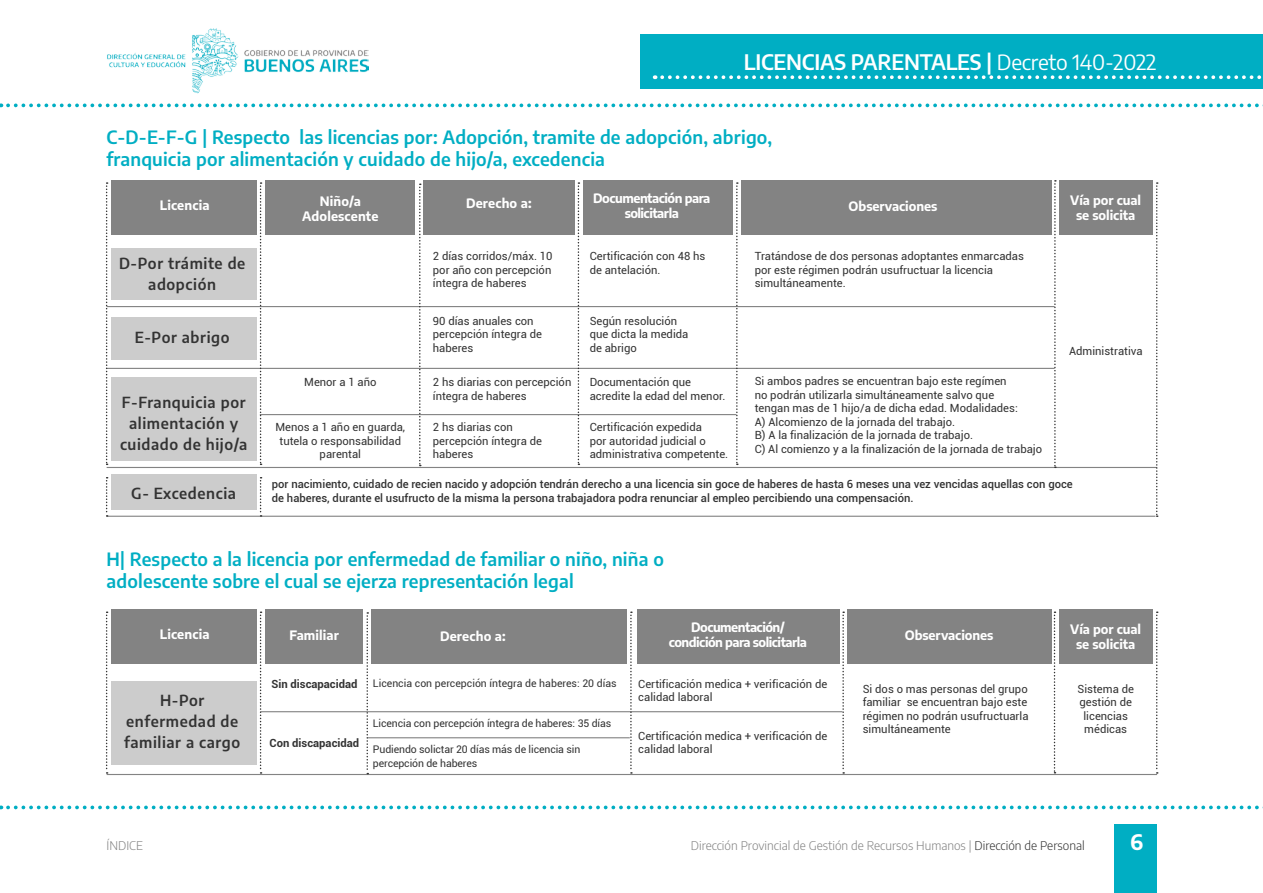
<style>
.page{position:relative;width:1263px;height:893px;background:#fff}
.page>*{position:absolute;margin:0;border:0;box-sizing:border-box;transform-origin:0 0}
.t1{font:600 21px "Encode Sans";letter-spacing:-.01em;color:#fff}
.t2{font:700 21px "Encode Sans";color:#fff}
.t3{font:600 18px/22.5px "Encode Sans";letter-spacing:.01em;color:#00aec3}
.t4{font:600 15px/21px "Encode Sans";letter-spacing:.04em;color:#333;text-align:center}
.t5{font:700 12.75px/15px "Encode Sans";letter-spacing:-.005em;color:#fff;text-align:center}
.t6{font:700 12.75px/15px "Encode Sans";letter-spacing:-.04em;color:#fff;text-align:center}
.t7{font:300 12px "Encode Sans";color:#838383}
.t8{font:11.25px/13.5px "Roboto";color:#333}
.t9{font:500 11.25px/13.5px "Roboto";color:#333}
.t10{font:700 11.25px "Roboto";color:#333}
.t11{font:10.5px/13.5px "Roboto";letter-spacing:-.01em;color:#333}
.s1{font-weight:400}
.s2{color:#333}
</style>
<div class="page">
<img style="left:107px;top:28px;width:262px;height:65px">
<div style="left:1114px;top:824px;width:43px;height:69px;background:#00aec3"></div>
<div style="left:640px;top:35px;width:623px;height:54px;background:#00aec3"></div>
<svg style="left:662px;top:75px;width:600px;height:4px"></svg>
<svg style="left:8px;top:806px;width:1255px;height:3px"></svg>
<svg style="left:8px;top:104px;width:1255px;height:3px"></svg>
<div style="left:111px;top:249px;width:145px;height:51px;background:#ccc"></div>
<div style="left:111px;top:317px;width:145px;height:43px;background:#ccc"></div>
<div style="left:111px;top:377px;width:145px;height:83px;background:#ccc"></div>
<div style="left:111px;top:475px;width:145px;height:35px;background:#ccc"></div>
<div style="left:423px;top:180px;width:151px;height:54px;background:#838383"></div>
<div style="left:583px;top:180px;width:149px;height:54px;background:#838383"></div>
<div style="left:741px;top:180px;width:311px;height:54px;background:#838383"></div>
<div style="left:111px;top:180px;width:145px;height:54px;background:#838383"></div>
<div style="left:265px;top:180px;width:150px;height:54px;background:#838383"></div>
<hr style="left:107px;top:306px;width:947px;height:1px;background:#838383">
<hr style="left:107px;top:368px;width:947px;height:1px;background:#838383">
<hr style="left:107px;top:467px;width:1050px;height:1px;background:#838383">
<hr style="left:107px;top:516px;width:1048px;height:1px;background:#838383">
<hr style="left:260px;top:414px;width:476px;height:1px;background:#838383">
<svg style="left:419px;top:184px;width:2px;height:282px"></svg>
<svg style="left:578px;top:182px;width:1px;height:283px"></svg>
<svg style="left:260px;top:182px;width:2px;height:283px"></svg>
<svg style="left:736px;top:182px;width:2px;height:283px"></svg>
<svg style="left:106px;top:182px;width:2px;height:283px"></svg>
<svg style="left:1156px;top:182px;width:2px;height:335px"></svg>
<div style="left:1059px;top:180px;width:93px;height:54px;background:#838383"></div>
<svg style="left:1054px;top:180px;width:2px;height:288px"></svg>
<svg style="left:260px;top:477px;width:2px;height:40px"></svg>
<svg style="left:106px;top:477px;width:2px;height:40px"></svg>
<svg style="left:1054px;top:611px;width:1px;height:162px"></svg>
<div style="left:111px;top:682px;width:145px;height:83px;background:#ccc"></div>
<div style="left:371px;top:609px;width:255px;height:54px;background:#838383"></div>
<div style="left:637px;top:609px;width:202px;height:54px;background:#838383"></div>
<div style="left:847px;top:609px;width:204px;height:54px;background:#838383"></div>
<div style="left:111px;top:609px;width:145px;height:54px;background:#838383"></div>
<div style="left:265px;top:609px;width:98px;height:54px;background:#838383"></div>
<hr style="left:367px;top:737px;width:263px;height:1px;background:#838383">
<hr style="left:261px;top:711px;width:581px;height:1px;background:#838383">
<hr style="left:107px;top:774px;width:1050px;height:1px;background:#838383">
<svg style="left:366px;top:612px;width:2px;height:162px"></svg>
<svg style="left:630px;top:611px;width:2px;height:163px"></svg>
<svg style="left:260px;top:611px;width:2px;height:163px"></svg>
<svg style="left:842px;top:611px;width:2px;height:163px"></svg>
<svg style="left:106px;top:611px;width:2px;height:163px"></svg>
<svg style="left:1156px;top:611px;width:2px;height:163px"></svg>
<div style="left:1059px;top:610px;width:93px;height:54px;background:#838383"></div>
<h1 class="t1" style="left:744px;top:47px;width:414px">LICENCIAS PARENTALES | <span class="s1">Decreto 140-2022</span></h1>
<h2 class="t3" style="left:107px;top:125px;width:667px">C-D-E-F-G | Respecto las licencias por: Adopción, tramite de adopción, abrigo, franquicia por alimentación y cuidado de hijo/a, excedencia</h2>
<p class="t5" style="left:302px;top:193px;width:78px">Niño/a<br>Adolescente</p>
<p class="t5" style="left:466px;top:195px;width:67px">Derecho a:</p>
<p class="t6" style="left:593px;top:190px;width:118px">Documentación para solicitarla</p>
<p class="t5" style="left:849px;top:198px;width:90px">Observaciones</p>
<p class="t5" style="left:160px;top:197px;width:51px">Licencia</p>
<p class="t5" style="left:1070px;top:192px;width:72px">Vía por cual se solicita</p>
<h3 class="t4" style="left:119px;top:252px;width:128px">D-Por trámite de adopción</h3>
<h3 class="t4" style="left:135px;top:326px;width:96px">E-Por abrigo</h3>
<h3 class="t4" style="left:120px;top:391px;width:129px">F-Franquicia por alimentación y cuidado de hijo/a</h3>
<h3 class="t4" style="left:131px;top:482px;width:106px">G- Excedencia</h3>
<p class="t8" style="left:590px;top:249px;width:117px">Certificación con 48 hs de antelación.</p>
<p class="t8" style="left:755px;top:249px;width:271px">Tratándose de dos personas adoptantes enmarcadas por este régimen podrán usufructuar la licencia simultáneamente.</p>
<p class="t8" style="left:433px;top:249px;width:121px;text-align:justify">2 días corridos/máx. 10 por año con percepción íntegra de haberes</p>
<p class="t8" style="left:433px;top:313px;width:111px">90 días anuales con percepción íntegra de haberes</p>
<p class="t8" style="left:433px;top:375px;width:140px">2 hs diarias con percepción íntegra de haberes</p>
<p class="t8" style="left:433px;top:420px;width:111px">2 hs diarias con percepción íntegra de haberes</p>
<p class="t8" style="left:590px;top:313px;width:100px">Según resolución que dicta la medida de abrigo</p>
<p class="t8" style="left:590px;top:375px;width:137px">Documentación que acredite la edad del menor.</p>
<p class="t8" style="left:590px;top:420px;width:140px">Certificación expedida<br>por autoridad judicial o administrativa competente.</p>
<p class="t8" style="left:1069px;top:344px;width:75px">Administrativa</p>
<p class="t8" style="left:755px;top:374px;width:289px">Si ambos padres se encuentran bajo este regímen<br>no podrán utilizarla simultáneamente salvo que<br>tengan mas de 1 hijo/a de dicha edad. Modalidades:<br>A) Alcomienzo de la jornada del trabajo.<br>B) A la finalización de la jornada de trabajo.<br>C) Al comienzo y a la finalización de la jornada de trabajo</p>
<p class="t8" style="left:304px;top:375px;width:74px">Menor a 1 año</p>
<p class="t8" style="left:275px;top:420px;width:131px;text-align:center">Menos a 1 año en guarda, tutela o responsabilidad parental</p>
<p class="t9" style="left:272px;top:477px;width:802px">por nacimiento, cuidado de recien nacido y adopción tendrán derecho a una licencia sin goce de haberes de hasta 6 meses una vez vencidas aquellas con goce de haberes, durante el usufructo de la misma la persona trabajadora podra renunciar al empleo percibiendo una compensación.</p>
<h2 class="t3" style="left:107px;top:547px;width:559px">H| Respecto a la licencia por enfermedad de familiar o niño, niña o adolescente sobre el cual se ejerza representación legal</h2>
<p class="t5" style="left:289px;top:627px;width:51px">Familiar</p>
<p class="t5" style="left:440px;top:628px;width:67px">Derecho a:</p>
<p class="t6" style="left:669px;top:619px;width:140px">Documentación/ condición para solicitarla</p>
<p class="t5" style="left:905px;top:627px;width:90px">Observaciones</p>
<p class="t10" style="left:271px;top:676px;width:88px">Sin discapacidad</p>
<p class="t5" style="left:160px;top:626px;width:51px">Licencia</p>
<p class="t8" style="left:638px;top:676px;width:191px">Certificación medica + verificación de calidad laboral</p>
<p class="t8" style="left:638px;top:728px;width:191px">Certificación medica + verificación de calidad laboral</p>
<p class="t11" style="left:373px;top:676px;width:245px">Licencia con percepción íntegra de haberes: 20 días</p>
<p class="t11" style="left:373px;top:716px;width:240px">Licencia con percepción íntegra de haberes: 35 días</p>
<p class="t11" style="left:373px;top:743px;width:209px">Pudiendo solictar 20 días más de licencia sin percepción de haberes</p>
<p class="t8" style="left:863px;top:681px;width:167px;text-align:justify">Si dos o mas personas del grupo familiar se encuentran bajo este régimen no podrán usufructuarla simultáneamente</p>
<h3 class="t4" style="left:124px;top:689px;width:117px">H-Por enfermedad de familiar a cargo</h3>
<p class="t10" style="left:270px;top:735px;width:91px">Con discapacidad</p>
<p class="t5" style="left:1070px;top:621px;width:72px">Vía por cual se solicita</p>
<p class="t8" style="left:1077px;top:681px;width:58px;text-align:center">Sistema de gestión de licencias médicas</p>
<p class="t7" style="left:107px;top:837px;width:38px">ÍNDICE</p>
<p class="t7" style="left:691px;top:837px;width:395px">Dirección Provincial de Gestión de Recursos Humanos | <span class="s2">Dirección de Personal</span></p>
<h1 class="t2" style="left:1130px;top:827px;width:15px">6</h1>
</div>
